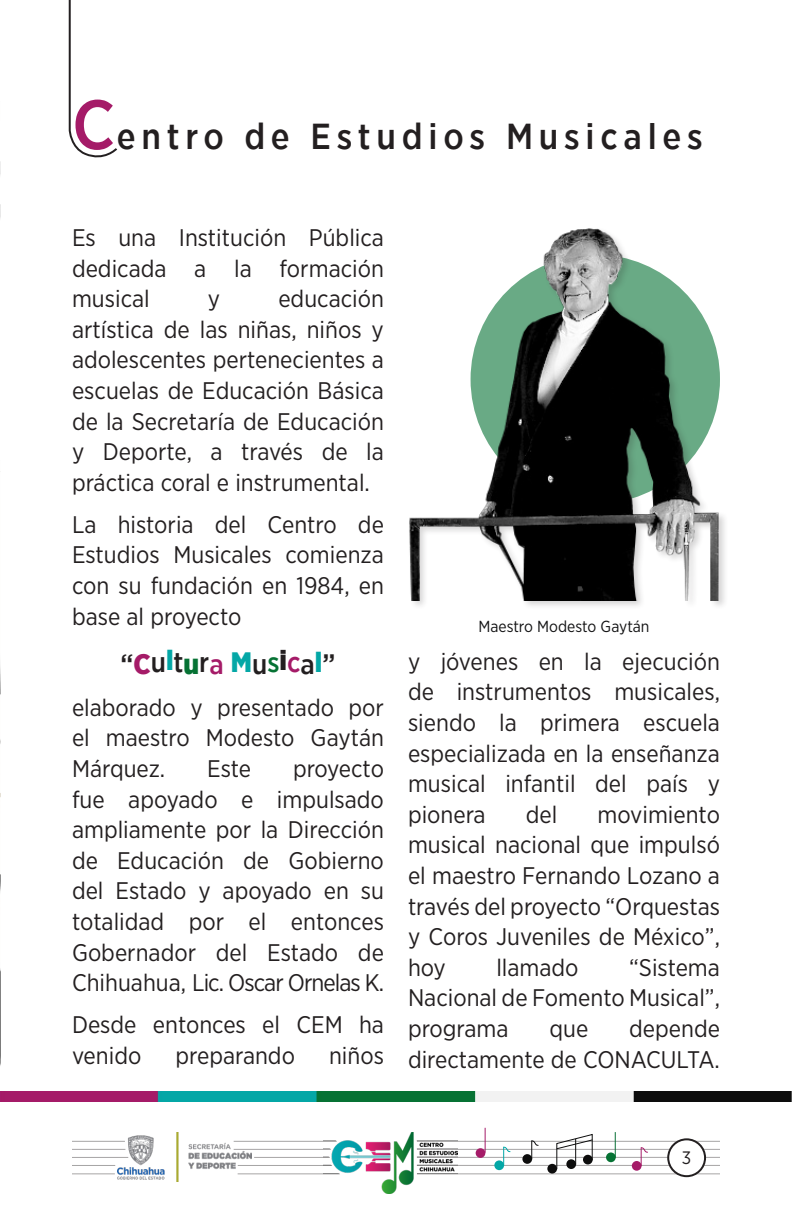
<style>
.page{position:relative;width:792px;height:1224px;background:#fff}
.page>*{position:absolute;margin:0;border:0;box-sizing:border-box;transform-origin:0 0}
.t1{font:500 36px "Gotham Narrow";letter-spacing:.16em;color:#231f20}
.t2{font:500 28px "Gotham Narrow";color:#231f20}
.t3{font:24px/30.6px "Gotham Narrow";color:#231f20;text-align:justify}
.t4{font:18px "Gotham Narrow";color:#231f20}
.t5{font:16px "Gotham Narrow";color:#131314}
.s1{font-size:70px;color:#a51b68}
.s2{font-weight:900;color:#a51b68}
.s3{font-weight:900;color:#04a7a6}
.s4{font-weight:900;color:#067234}
.s5{color:#a51b68}
.s6{color:#067234}
.s7{font-weight:900}
</style>
<div class="page">
<hr style="left:234px;top:1141px;width:103px;height:1px;background:#231f20">
<hr style="left:417px;top:1141px;width:303px;height:1px;background:#231f20">
<hr style="left:417px;top:1149px;width:303px;height:1px;background:#231f20">
<hr style="left:417px;top:1157px;width:303px;height:1px;background:#231f20">
<hr style="left:417px;top:1165px;width:303px;height:1px;background:#231f20">
<hr style="left:417px;top:1174px;width:303px;height:1px;background:#231f20">
<hr style="left:234px;top:1149px;width:97px;height:1px;background:#231f20">
<hr style="left:254px;top:1157px;width:76px;height:1px;background:#231f20">
<hr style="left:238px;top:1165px;width:94px;height:1px;background:#231f20">
<hr style="left:238px;top:1174px;width:102px;height:1px;background:#231f20">
<div style="left:476px;top:1148px;width:9px;height:10px;background:#a51b68;border-radius:50%"></div>
<svg style="left:485px;top:1128px;width:1px;height:25px"></svg>
<div style="left:606px;top:1153px;width:10px;height:9px;background:#067234;border-radius:50%"></div>
<svg style="left:615px;top:1132px;width:1px;height:26px"></svg>
<div style="left:522px;top:1154px;width:10px;height:10px;background:#0d0d0d;border-radius:50%"></div>
<svg style="left:531px;top:1140px;width:8px;height:19px"></svg>
<div style="left:494px;top:1160px;width:10px;height:10px;background:#04a7a6;border-radius:50%"></div>
<svg style="left:503px;top:1146px;width:8px;height:20px"></svg>
<div style="left:632px;top:1161px;width:10px;height:10px;background:#a51b68;border-radius:50%"></div>
<svg style="left:640px;top:1147px;width:9px;height:19px"></svg>
<div style="left:668px;top:1139px;width:37px;height:37px;background:#fff;border-radius:50%"></div>
<div style="left:667px;top:1138px;width:39px;height:39px;border:2px solid #231f20;border-radius:50%"></div>
<img style="left:324px;top:1133px;width:134px;height:61px">
<div style="left:547px;top:1164px;width:10px;height:10px;background:#0d0d0d;border-radius:50%"></div>
<svg style="left:556px;top:1134px;width:38px;height:36px"></svg>
<img style="left:117px;top:1133px;width:134px;height:48px">
<hr style="left:72px;top:1141px;width:53px;height:1px;background:#231f20">
<hr style="left:72px;top:1149px;width:53px;height:1px;background:#231f20">
<hr style="left:72px;top:1157px;width:56px;height:1px;background:#231f20">
<hr style="left:72px;top:1165px;width:43px;height:1px;background:#231f20">
<hr style="left:72px;top:1174px;width:43px;height:1px;background:#231f20">
<img style="left:0;top:161px;width:1px;height:905px">
<div style="left:408px;top:227px;width:320px;height:383px;background:#231f20;opacity:.19"></div>
<img style="left:408px;top:227px;width:312px;height:373px">
<svg style="left:68px;top:0;width:50px;height:158px"></svg>
<img style="left:0;top:1092px;width:792px;height:10px">
<p class="t1" style="left:72px;top:114px;width:632px"><span class="s1">C</span>entro de Estudios Musicales</p>
<p class="t3" style="left:72px;top:222px;width:314px">Es una Institución Pública dedicada a la formación musical</p>
<p class="t3" style="left:72px;top:283px;width:314px;text-indent:206px">educación artística de las niñas, niños y adolescentes pertenecientes a escuelas de Educación Básica de la Secretaría de Educación y Deporte, a través de la práctica coral e instrumental.</p>
<p class="t3" style="left:72px;top:508px;width:314px">La historia del Centro de Estudios Musicales comienza con su fundación en 1984, en base al proyecto</p>
<p class="t2" style="left:121px;top:646px;width:216px">“<span class="s2">C</span>u<span class="s3">l</span>t<span class="s4">u</span>r<span class="s5">a</span> <span class="s3">M</span>u<span class="s6">s</span><span class="s7">i</span><span class="s5">c</span>a<span class="s3">l</span>”</p>
<p class="t3" style="left:72px;top:692px;width:313px">elaborado y presentado por el maestro Modesto Gaytán Márquez.</p>
<p class="t3" style="left:208px;top:283px;width:14px">y</p>
<p class="t3" style="left:207px;top:753px;width:45px">Este</p>
<p class="t3" style="left:72px;top:753px;width:314px;text-indent:221px">proyecto fue apoyado e impulsado ampliamente por la Dirección de Educación de Gobierno del Estado y apoyado en su totalidad por el entonces Gobernador del Estado de Chihuahua, Lic. Oscar Ornelas K.</p>
<p class="t3" style="left:72px;top:1009px;width:314px">Desde entonces el CEM ha venido</p>
<p class="t3" style="left:175px;top:1040px;width:121px">preparando</p>
<p class="t3" style="left:329px;top:1040px;width:56px">niños</p>
<p class="t5" style="left:478px;top:617px;width:173px">Maestro Modesto Gaytán</p>
<p class="t3" style="left:408px;top:646px;width:314px">y jóvenes en la ejecución de instrumentos musicales, siendo la primera escuela especializada en la enseñanza musical infantil del país y pionera</p>
<p class="t3" style="left:526px;top:799px;width:33px">del</p>
<p class="t3" style="left:408px;top:799px;width:314px;text-indent:190px">movimiento musical nacional que impulsó el maestro Fernando Lozano a través del proyecto “Orquestas y Coros Juveniles de México”, hoy</p>
<p class="t3" style="left:496px;top:952px;width:84px">llamado</p>
<p class="t3" style="left:408px;top:952px;width:314px;text-indent:221px">“Sistema Nacional de Fomento Musical”, programa</p>
<p class="t3" style="left:408px;top:1013px;width:314px;text-align:right">depende<br>directamente de CONACULTA.</p>
<p class="t3" style="left:549px;top:1013px;width:40px">que</p>
<p class="t4" style="left:682px;top:1146px;width:11px">3</p>
</div>
